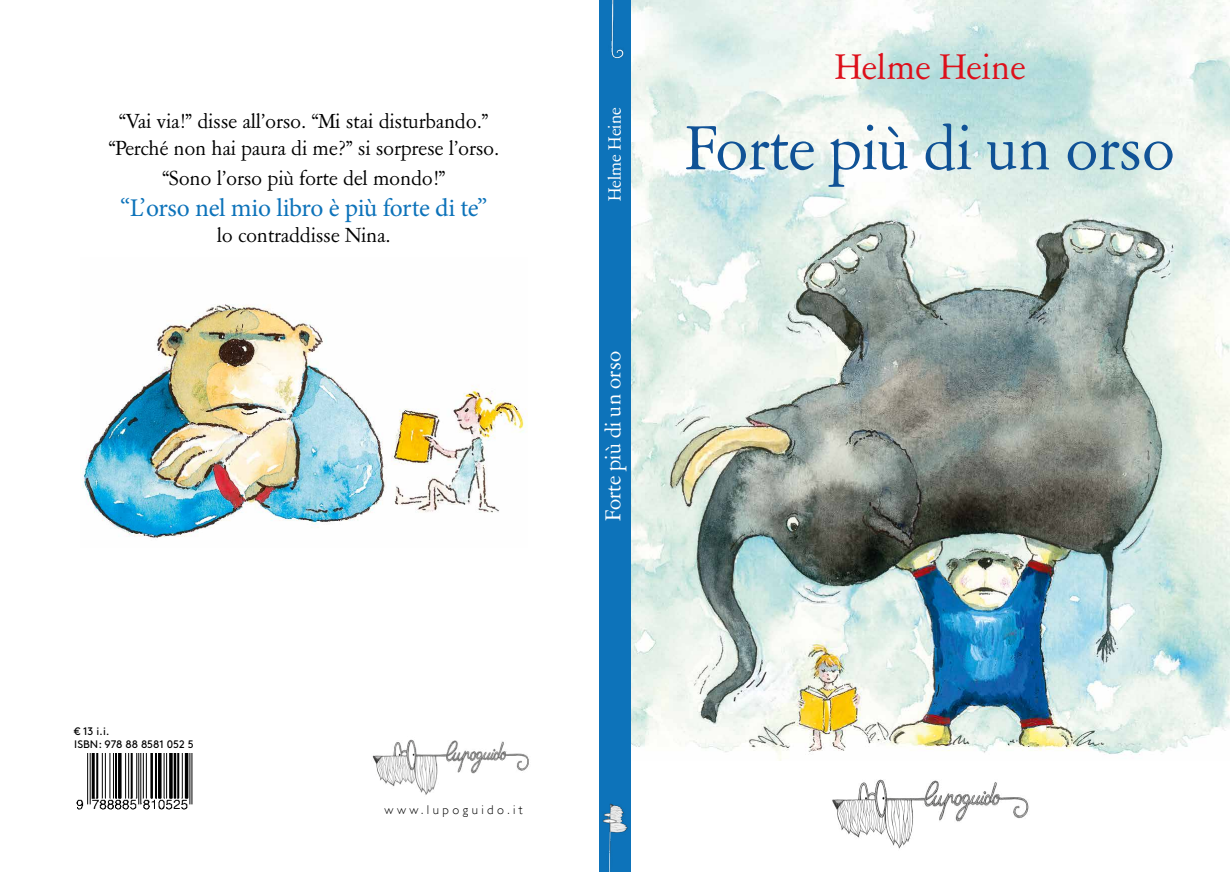
<style>
.page{position:relative;width:1230px;height:872px;background:#fff}
.page>*{position:absolute;margin:0;border:0;box-sizing:border-box;transform-origin:0 0}
.t1{font:61.25px "Garamont Amsterdam BSK";color:#105296}
.t2{font:35px "Garamont Amsterdam BSK";letter-spacing:.005em;color:#dd101b}
.t3{font:25.5px "Minion Pro";letter-spacing:-.015em;color:#0d73ba}
.t4{font:21.25px "Garamont Amsterdam BSK";color:#fff}
.t5{font:20px/27px "Garamont Amsterdam BSK";color:#000;text-align:center}
.t6{font:17.5px "Garamont Amsterdam BSK";color:#fff}
.t7{font:300 12.75px "Gill Sans";letter-spacing:.27em;color:#000}
.t8{font:10.88px/13.4px "Brown Pro";color:#000}
</style>
<div class="page">
<img style="left:631px;top:0;width:599px;height:760px">
<div style="left:599px;top:0;width:32px;height:872px;background:#0d73ba"></div>
<img style="left:82px;top:304px;width:446px;height:234px">
<img style="left:832px;top:779px;width:197px;height:70px">
<img style="left:611px;top:0;width:13px;height:59px">
<img style="left:602px;top:803px;width:26px;height:69px">
<img style="left:372px;top:739px;width:157px;height:56px">
<img style="left:76px;top:753px;width:117px;height:56px">
<p class="t5" style="left:108px;top:108px;width:392px">“Vai via!” disse all’orso. “Mi stai disturbando.” “Perché non hai paura di me?” si sorprese l’orso.</p>
<p class="t5" style="left:162px;top:165px;width:285px">“Sono l’orso più forte del mondo!”</p>
<p class="t3" style="left:120px;top:191px;width:368px">“L’orso nel mio libro è più forte di te”</p>
<p class="t5" style="left:217px;top:222px;width:174px">lo contraddisse Nina.</p>
<p class="t6" style="left:604px;top:201px;width:96px;rotate:-90deg">Helme Heine</p>
<h2 class="t2" style="left:835px;top:47px;width:192px">Helme Heine</h2>
<h1 class="t1" style="left:685px;top:112px;width:492px">Forte più di un orso</h1>
<p class="t4" style="left:601px;top:521px;width:172px;rotate:-90deg">Forte più di un orso</p>
<p class="t8" style="left:74px;top:723px;width:121px">€ 13 i.i.<br>ISBN: 978 88 8581 052 5</p>
<p class="t7" style="left:384px;top:799px;width:140px">www.lupoguido.it</p>
</div>
